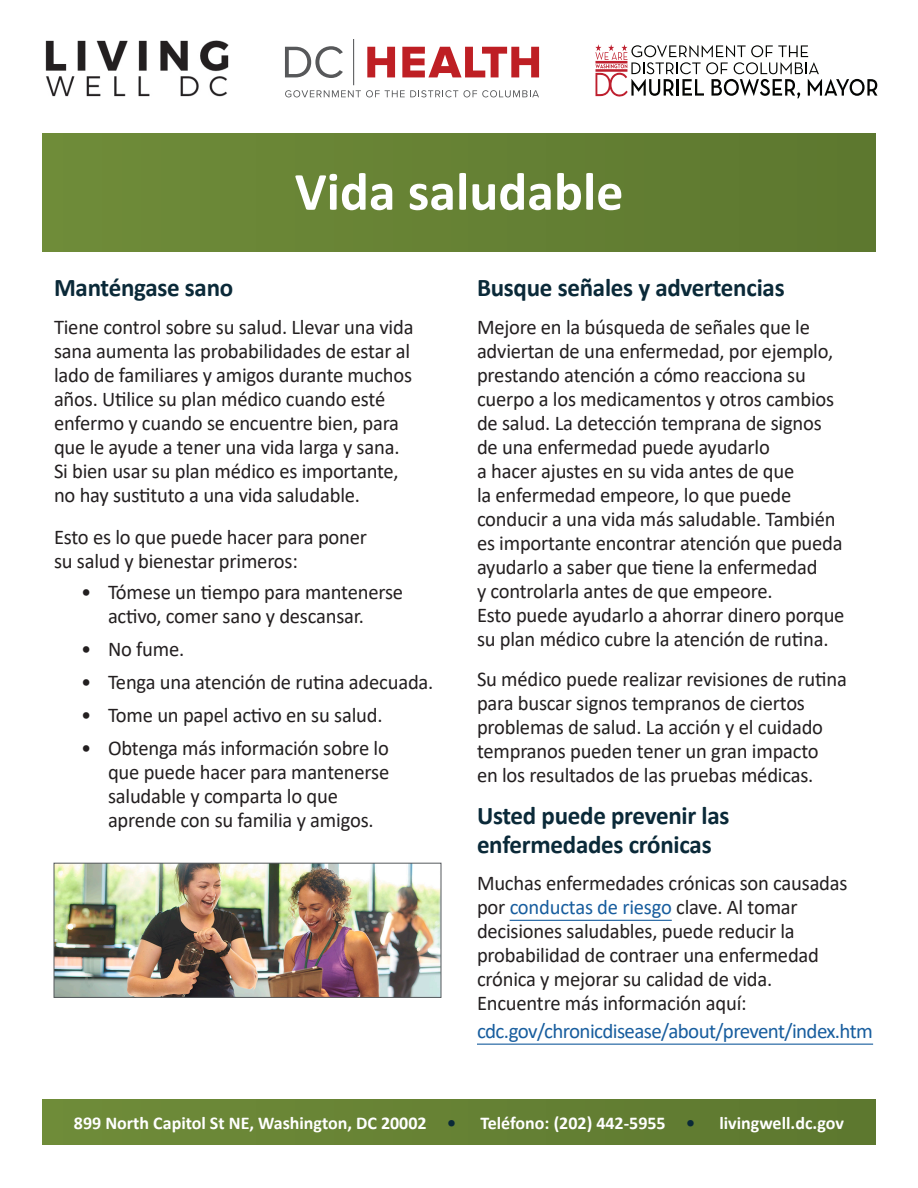
<style>
.page{position:relative;width:918px;height:1188px;background:#fff}
.page>*{position:absolute;margin:0;border:0;box-sizing:border-box;transform-origin:0 0}
.t1{font:700 54px "Calibri";color:#fff}
.t2{font:700 25.5px/28.5px "Calibri";letter-spacing:-.01em;color:#0a2938}
.body{font:21px/24px "Calibri";letter-spacing:-.01em;color:#231f20}
.body-lsa{font:21px/24px "Calibri";letter-spacing:-.01em;color:#231f20}
.body-2{font:21px "Calibri";letter-spacing:-.03em;color:#175d9e}
.t3{font:700 18px "Calibri";color:#fff}
.s1{color:#175d9e}
.s2{color:#0a2938}
</style>
<div class="page">
<div style="left:43px;top:1100px;width:832px;height:44px;background:#668234"></div>
<div style="left:43px;top:133px;width:832px;height:119px;background:#668234"></div>
<hr style="left:510px;top:920px;width:162px;height:1px;background:#175d9e">
<img style="left:56px;top:865px;width:383px;height:131px">
<div style="left:54px;top:863px;width:387px;height:135px;border:1px solid #55595c"></div>
<hr style="left:477px;top:1044px;width:396px;height:1px;background:#175d9e">
<img style="left:45px;top:40px;width:184px;height:57px">
<svg style="left:285px;top:46px;width:58px;height:32px"></svg>
<svg style="left:367px;top:47px;width:28px;height:30px"></svg>
<svg style="left:402px;top:47px;width:137px;height:30px"></svg>
<hr style="left:353px;top:39px;width:1px;height:46px;background:#57585a">
<svg style="left:285px;top:90px;width:254px;height:7px"></svg>
<svg style="left:595px;top:44px;width:282px;height:54px"></svg>
<p class="t1" style="left:295px;top:154px;width:330px">Vida saludable</p>
<h1 class="t2" style="left:54px;top:273px;width:181px">Manténgase sano</h1>
<p class="body" style="left:54px;top:314px;width:361px">Tiene control sobre su salud. Llevar una vida sana aumenta las probabilidades de estar al lado de familiares y amigos durante muchos años. Utilice su plan médico cuando esté enfermo y cuando se encuentre bien, para que le ayude a tener una vida larga y sana.<br>Si bien usar su plan médico es importante, no hay sustituto a una vida saludable.</p>
<p class="body-lsa" style="left:54px;top:524px;width:315px">Esto es lo que puede hacer para poner su salud y bienestar primeros:</p>
<p class="body" style="left:81px;top:580px;width:324px;text-align:center">• Tómese un tiempo para mantenerse activo, comer sano y descansar.</p>
<p class="body" style="left:81px;top:637px;width:105px">• No fume.</p>
<p class="body" style="left:81px;top:670px;width:354px">• Tenga una atención de rutina adecuada.</p>
<p class="body" style="left:81px;top:703px;width:303px">• Tome un papel activo en su salud.</p>
<p class="body" style="left:108px;top:736px;width:283px;text-indent:-27px">• Obtenga más información sobre lo que puede hacer para mantenerse saludable y comparta lo que aprende con su familia y amigos.</p>
<h1 class="t2" style="left:477px;top:273px;width:309px">Busque señales y advertencias</h1>
<p class="body" style="left:477px;top:314px;width:369px">Mejore en la búsqueda de señales que le adviertan de una enfermedad, por ejemplo, prestando atención a cómo reacciona su cuerpo a los medicamentos y otros cambios de salud. La detección temprana de signos de una enfermedad puede ayudarlo<br>a hacer ajustes en su vida antes de que<br>la enfermedad empeore, lo que puede conducir a una vida más saludable. También es importante encontrar atención que pueda ayudarlo a saber que tiene la enfermedad<br>y controlarla antes de que empeore.<br>Esto puede ayudarlo a ahorrar dinero porque su plan médico cubre la atención de rutina.</p>
<p class="body" style="left:477px;top:667px;width:371px">Su médico puede realizar revisiones de rutina para buscar signos tempranos de ciertos problemas de salud. La acción y el cuidado tempranos pueden tener un gran impacto<br>en los resultados de las pruebas médicas.</p>
<h1 class="t2" style="left:477px;top:801px;width:254px">Usted puede prevenir las enfermedades crónicas</h1>
<p class="body" style="left:477px;top:871px;width:372px">Muchas enfermedades crónicas son causadas por <span class="s1">conductas de riesgo</span> clave. Al tomar decisiones saludables, puede reducir la probabilidad de contraer una enfermedad crónica y mejorar su calidad de vida.<br>Encuentre más información aquí:</p>
<p class="body-2" style="left:477px;top:1017px;width:398px">cdc.gov/chronicdisease/about/prevent/index.htm</p>
<p class="t3" style="left:74px;top:1110px;width:384px">899 North Capitol St NE, Washington, DC 20002 <span class="s2">•</span></p>
<p class="t3" style="left:480px;top:1110px;width:216px">Teléfono: (202) 442-5955 <span class="s2">•</span></p>
<p class="t3" style="left:719px;top:1110px;width:126px">livingwell.dc.gov</p>
</div>
